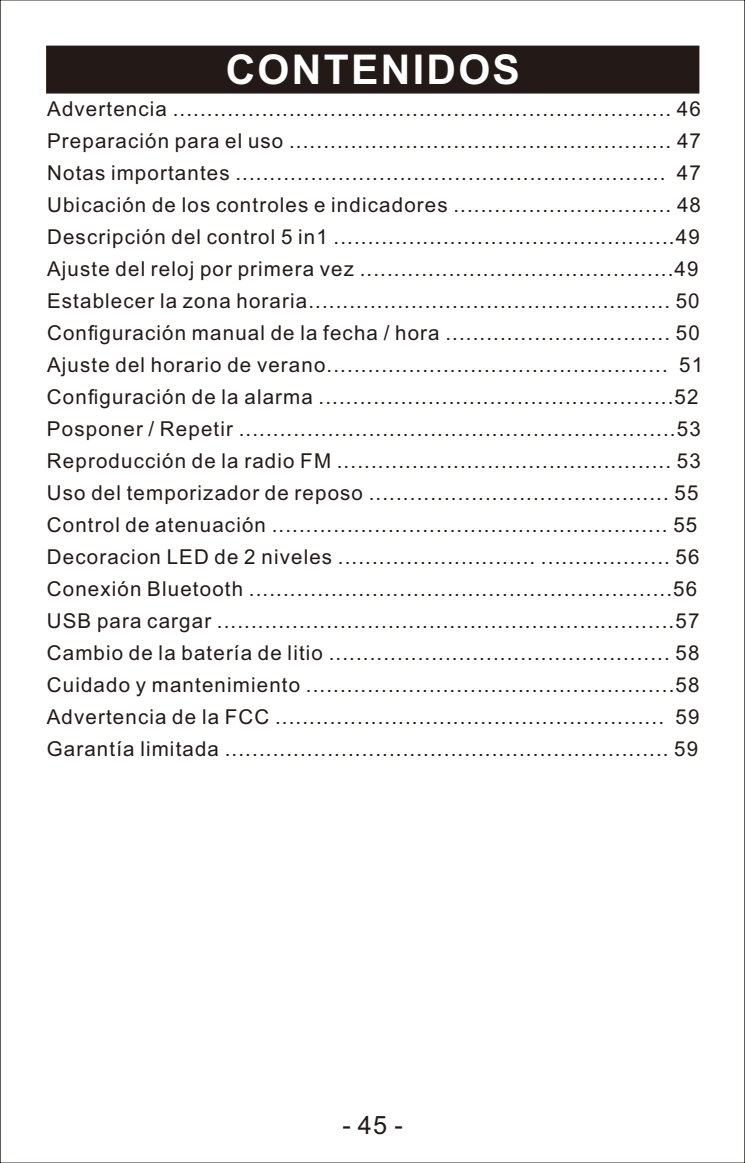
<style>
.page{position:relative;width:745px;height:1163px;background:#fff}
.page>*{position:absolute;margin:0;border:0;box-sizing:border-box;transform-origin:0 0}
.t1{font:700 41px "Arial";letter-spacing:.055em;color:#fff}
.t2{font:25.25px "Arial";color:#231916}
.t3{font:20.5px/32px "Arial";letter-spacing:.055em;color:#231916}
</style>
<div class="page">
<div style="left:46px;top:45px;width:653px;height:49px;background:#231916"></div>
<h1 class="t1" style="left:225px;top:54px;width:295px">CONTENIDOS</h1>
<p class="t3" style="left:47px;top:95px;width:657px">Advertencia ......................................................................... 46<br>Preparación para el uso ........................................................ 47<br>Notas importantes ............................................................... 47<br>Ubicación de los controles e indicadores ................................ 48<br>Descripción del control 5 in1 ..................................................49<br>Ajuste del reloj por primera vez ..............................................49<br>Establecer la zona horaria..................................................... 50<br>Configuración manual de la fecha / hora ................................. 50<br>Ajuste del horario de verano.................................................. 51<br>Configuración de la alarma ....................................................52<br>Posponer / Repetir ................................................................53<br>Reproducción de la radio FM ................................................. 53<br>Uso del temporizador de reposo ............................................ 55<br>Control de atenuación .......................................................... 55<br>Decoracion LED de 2 niveles ............................. ................... 56<br>Conexión Bluetooth ..............................................................56<br>USB para cargar ...................................................................57<br>Cambio de la batería de litio .................................................. 58<br>Cuidado y mantenimiento ......................................................58<br>Advertencia de la FCC ......................................................... 59<br>Garantía limitada ................................................................. 59</p>
<p class="t2" style="left:342px;top:1115px;width:62px">- 45 -</p>
</div>
